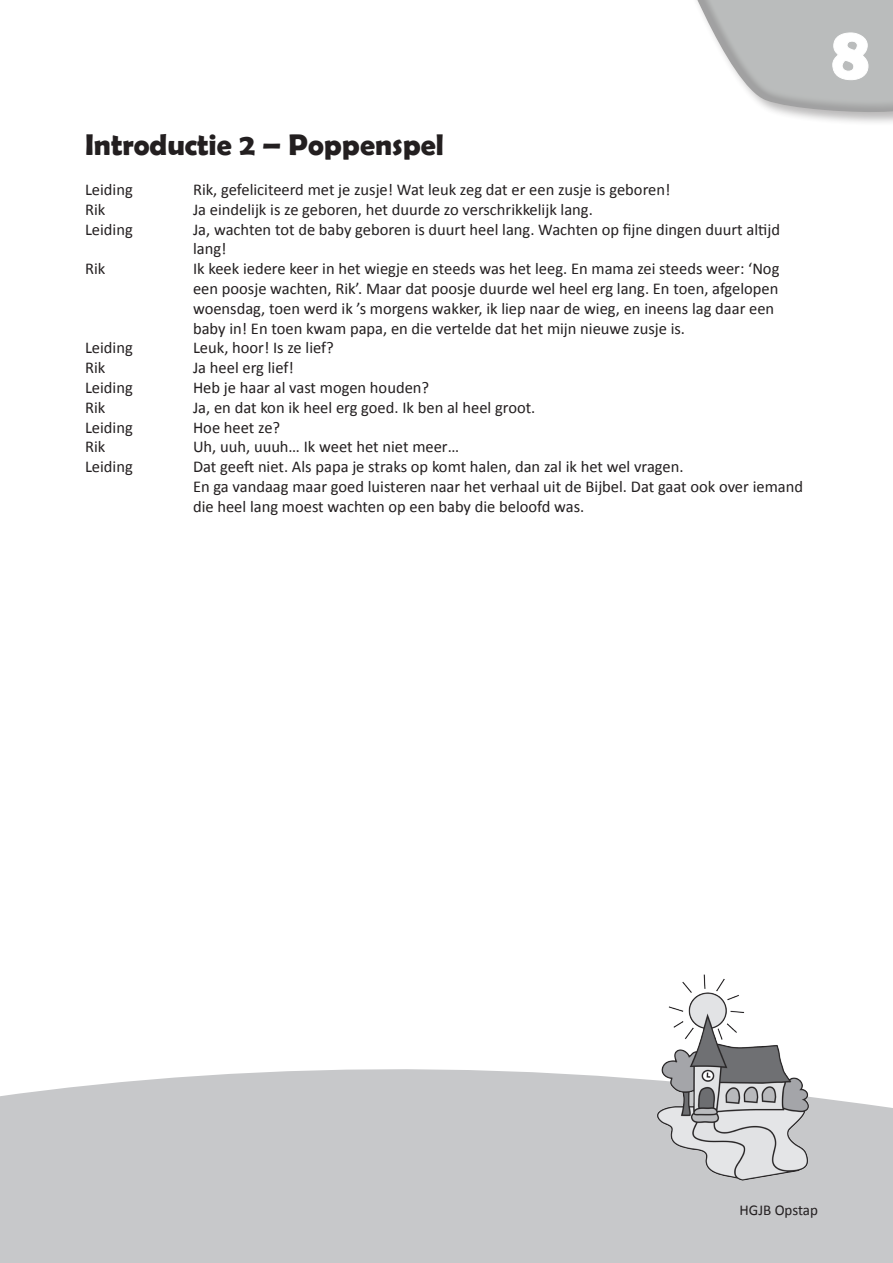
<style>
.page{position:relative;width:893px;height:1263px;background:#fff}
.page>*{position:absolute;margin:0;border:0;box-sizing:border-box;transform-origin:0 0}
.Programma{font:700 75px "Berlin Sans FB Demi";color:#fff}
.Onderkop{font:700 30px "Berlin Sans FB Demi";color:#231f20}
.Poppenspel{font:16.5px/19.8px "Calibri";color:#231f20}
.Platte_tekst{font:15px "Calibri";color:#231f20}
</style>
<div class="page">
<div style="left:0;top:1069px;width:893px;height:194px;background:#c7c8ca"></div>
<svg style="left:696px;top:0;width:197px;height:123px"></svg>
<img style="left:646px;top:974px;width:172px;height:209px">
<p class="Onderkop" style="left:85px;top:128px;width:360px">Introductie 2 – Poppenspel</p>
<p class="Poppenspel" style="left:85px;top:180px;width:49px">Leiding</p>
<p class="Poppenspel" style="left:193px;top:180px;width:479px">Rik, gefeliciteerd met je zusje! Wat leuk zeg dat er een zusje is geboren!</p>
<p class="Poppenspel" style="left:85px;top:199px;width:22px">Rik</p>
<p class="Poppenspel" style="left:193px;top:199px;width:401px">Ja eindelijk is ze geboren, het duurde zo verschrikkelijk lang.</p>
<p class="Poppenspel" style="left:85px;top:219px;width:49px">Leiding</p>
<p class="Poppenspel" style="left:193px;top:219px;width:588px">Ja, wachten tot de baby geboren is duurt heel lang. Wachten op fijne dingen duurt altijd lang!</p>
<p class="Poppenspel" style="left:85px;top:259px;width:22px">Rik</p>
<p class="Poppenspel" style="left:193px;top:259px;width:588px">Ik keek iedere keer in het wiegje en steeds was het leeg. En mama zei steeds weer: ‘Nog een poosje wachten, Rik’. Maar dat poosje duurde wel heel erg lang. En toen, afgelopen woensdag, toen werd ik ’s morgens wakker, ik liep naar de wieg, en ineens lag daar een baby in! En toen kwam papa, en die vertelde dat het mijn nieuwe zusje is.</p>
<p class="Poppenspel" style="left:85px;top:338px;width:49px">Leiding</p>
<p class="Poppenspel" style="left:193px;top:338px;width:142px">Leuk, hoor! Is ze lief?</p>
<p class="Poppenspel" style="left:85px;top:358px;width:22px">Rik</p>
<p class="Poppenspel" style="left:193px;top:358px;width:102px">Ja heel erg lief!</p>
<p class="Poppenspel" style="left:85px;top:378px;width:49px">Leiding</p>
<p class="Poppenspel" style="left:193px;top:378px;width:238px">Heb je haar al vast mogen houden?</p>
<p class="Poppenspel" style="left:85px;top:397px;width:22px">Rik</p>
<p class="Poppenspel" style="left:193px;top:397px;width:344px">Ja, en dat kon ik heel erg goed. Ik ben al heel groot.</p>
<p class="Poppenspel" style="left:85px;top:417px;width:49px">Leiding</p>
<p class="Poppenspel" style="left:193px;top:417px;width:89px">Hoe heet ze?</p>
<p class="Poppenspel" style="left:85px;top:437px;width:22px">Rik</p>
<p class="Poppenspel" style="left:193px;top:437px;width:268px">Uh, uuh, uuuh… Ik weet het niet meer…</p>
<p class="Poppenspel" style="left:85px;top:457px;width:49px">Leiding</p>
<p class="Poppenspel" style="left:193px;top:457px;width:492px">Dat geeft niet. Als papa je straks op komt halen, dan zal ik het wel vragen.</p>
<p class="Poppenspel" style="left:193px;top:477px;width:612px">En ga vandaag maar goed luisteren naar het verhaal uit de Bijbel. Dat gaat ook over iemand die heel lang moest wachten op een baby die beloofd was.</p>
<p class="Programma" style="left:832px;top:9px;width:38px">8</p>
<p class="Platte_tekst" style="left:739px;top:1200px;width:80px">HGJB Opstap</p>
</div>
